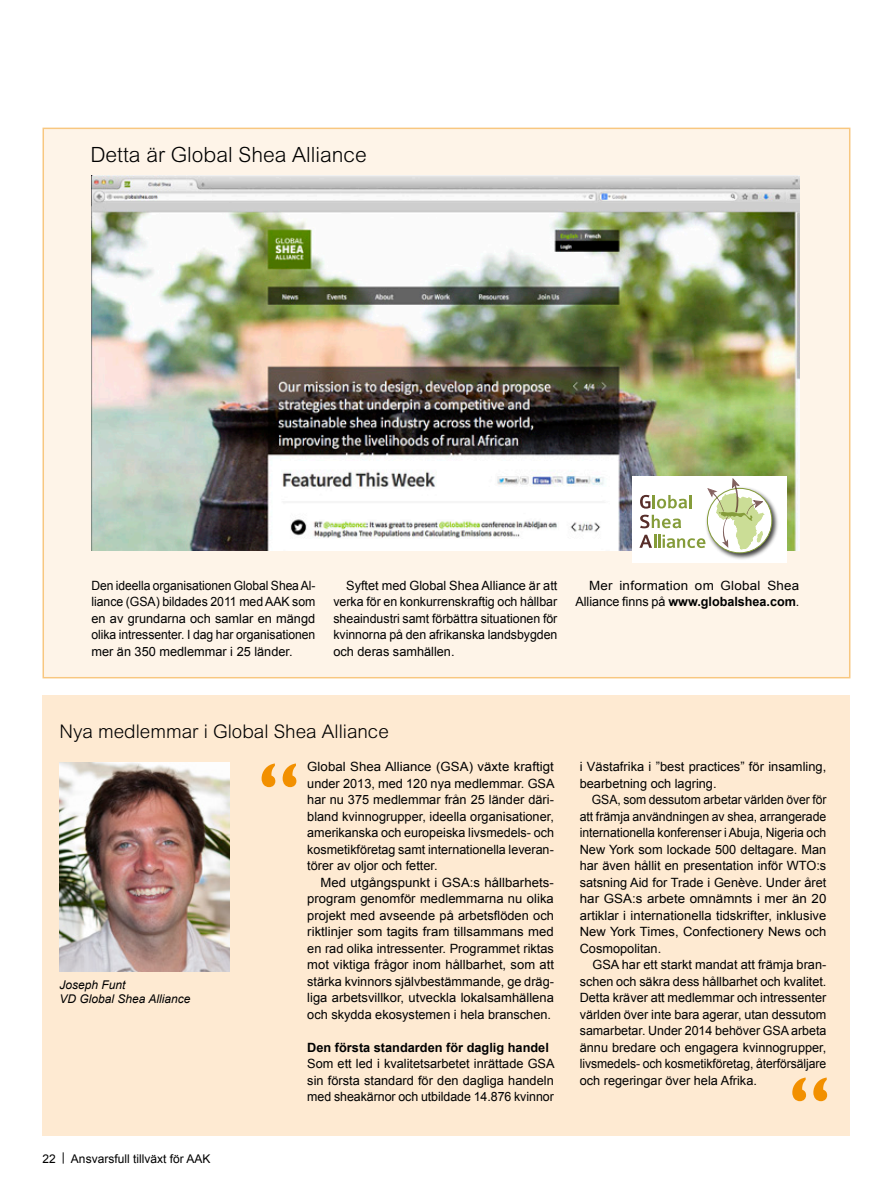
<style>
.page{position:relative;width:893px;height:1191px;background:#fff}
.page>*{position:absolute;margin:0;border:0;box-sizing:border-box;transform-origin:0 0}
.Citattecken{font:700 75.75px "Gill Sans";color:#f29000}
.Rubbe_2{font:300 21px "Arial MT Std";color:#000}
.Rubbe_2-2{font:300 18.9px "Arial MT Std";color:#000}
._03_Bröd{font:12.75px/16.5px "Arial";color:#000;text-align:justify}
._03_Bröd-2{font:12.75px/16.5px "Arial";color:#000;text-align:justify;scale:.95 1}
._03_Bröd-3{font:12.75px/16.5px "Arial";color:#000;text-align:justify;scale:1.04 1}
._03_Bröd-4{font:12.75px/16.5px "Arial";letter-spacing:.02em;color:#000;text-align:right;scale:1.05 1}
._02_UB_svart{font:700 12.75px "Arial";color:#000}
._09_Bildtext{font:italic 12px "Arial";color:#000}
.SIDA{font:12px "Arial";color:#000}
.s1{font-weight:700}
</style>
<div class="page">
<div style="left:43px;top:695px;width:807px;height:440px;background:#feead2"></div>
<div style="left:43px;top:128px;width:807px;height:550px;background:#fef4e8"></div>
<img style="left:60px;top:763px;width:170px;height:208px">
<img style="left:91px;top:175px;width:708px;height:376px">
<div style="left:632px;top:476px;width:155px;height:87px;background:#fff"></div>
<img style="left:717px;top:494px;width:61px;height:66px">
<svg style="left:707px;top:488px;width:65px;height:65px"></svg>
<svg style="left:639px;top:478px;width:124px;height:71px"></svg>
<p class="Rubbe_2" style="left:90px;top:143px;width:278px">Detta är Global Shea Alliance</p>
<p class="_03_Bröd-2" style="left:91px;top:577px;width:237px">Den ideella organisationen Global Shea Al&shy;liance (GSA) bildades 2011 med AAK som en av grundarna och samlar en mängd olika intressenter. I dag har organisationen mer än 350 medlemmar i 25 länder.</p>
<p class="_03_Bröd" style="left:333px;top:577px;width:226px;text-indent:13px">Syftet med Global Shea Alliance är att verka för en konkurrenskraftig och hållbar sheaindustri samt förbättra situationen för kvinnorna på den afrikanska landsbygden och deras samhällen.</p>
<p class="_03_Bröd-4" style="left:575px;top:577px;width:215px">Mer information om Global Shea<br>Alliance finns på <span class="s1">www.globalshea.com</span>.</p>
<p class="Rubbe_2-2" style="left:60px;top:721px;width:331px">Nya medlemmar i Global Shea Alliance</p>
<p class="_03_Bröd-3" style="left:307px;top:758px;width:239px">Global Shea Alliance (GSA) växte kraftigt under 2013, med 120 nya medlemmar. GSA har nu 375 medlemmar från 25 länder däri&shy;bland kvinnogrupper, ideella organisationer, amerikanska och europeiska livsmedels- och kosmetikföretag samt internationella leveran&shy;törer av oljor och fetter.</p>
<p class="_03_Bröd" style="left:307px;top:874px;width:248px;text-indent:13px">Med utgångspunkt i GSA:s hållbarhets&shy;program genomför medlemmarna nu olika projekt med avseende på arbetsflöden och riktlinjer som tagits fram tillsammans med en rad olika intressenter. Programmet riktas mot viktiga frågor inom hållbarhet, som att stärka kvinnors självbestämmande, ge dräg&shy;liga arbetsvillkor, utveckla lokalsamhällena och skydda ekosystemen i hela branschen.</p>
<p class="_02_UB_svart" style="left:307px;top:1039px;width:243px">Den första standarden för daglig handel</p>
<p class="_03_Bröd" style="left:307px;top:1055px;width:249px">Som ett led i kvalitetsarbetet inrättade GSA sin första standard för den dagliga handeln med sheakärnor och utbildade 14.876 kvinnor</p>
<p class="Citattecken" style="left:257px;top:744px;width:44px">“</p>
<p class="_09_Bildtext" style="left:60px;top:977px;width:68px">Joseph Funt</p>
<p class="_09_Bildtext" style="left:60px;top:990px;width:132px">VD Global Shea Alliance</p>
<p class="SIDA" style="left:43px;top:1150px;width:169px">22 | Ansvarsfull tillväxt för AAK</p>
<p class="_03_Bröd" style="left:580px;top:758px;width:248px">i Västafrika i ”best practices” för insamling, bearbetning och lagring.</p>
<p class="_03_Bröd-2" style="left:580px;top:791px;width:261px;text-indent:12px">GSA, som dessutom arbetar världen över för att främja användningen av shea, arrangerade internationella konferenser i Abuja, Nigeria och New York som lockade 500 deltagare. Man har även hållit en presentation inför WTO:s satsning Aid for Trade i Genève. Under året har GSA:s arbete omnämnts i mer än 20 artiklar i internationella tidskrifter, inklusive New York Times, Confectionery News och Cosmopolitan.</p>
<p class="_03_Bröd" style="left:580px;top:956px;width:248px;text-indent:13px">GSA har ett starkt mandat att främja bran&shy;schen och säkra dess hållbarhet och kvalitet.<br>Detta kräver att medlemmar och intressenter världen över inte bara agerar, utan dessutom samarbetar. Under 2014 behöver GSA arbeta ännu bredare och engagera kvinnogrupper, livsmedels- och kosmetikföretag, återförsäljare och regeringar över hela Afrika.</p>
<p class="Citattecken" style="left:788px;top:1058px;width:44px">“</p>
</div>
